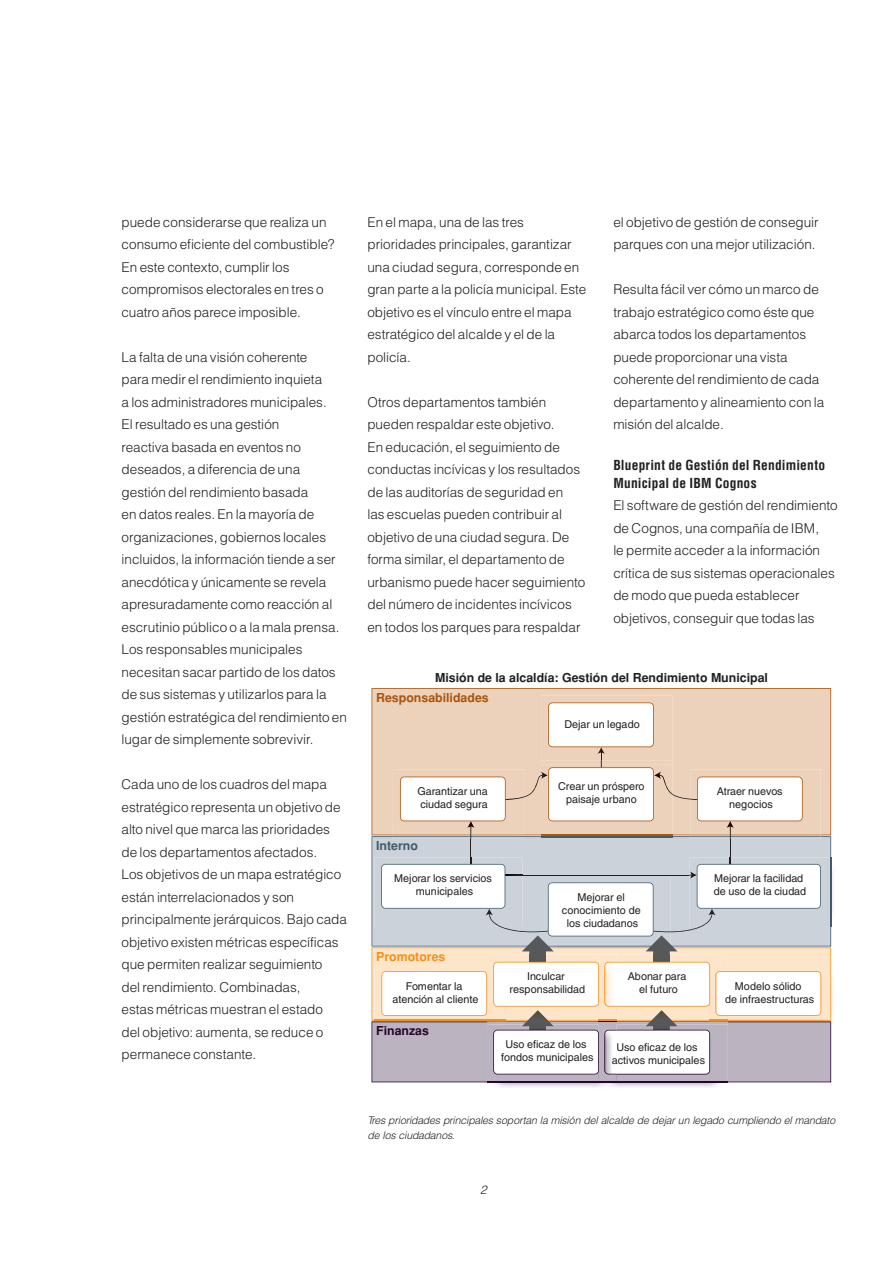
<style>
.page{position:relative;width:893px;height:1263px;background:#fff}
.page>*{position:absolute;margin:0;border:0;box-sizing:border-box;transform-origin:0 0}
.body_text{font:300 13.5px/22.5px "IBM Helvetica One";color:#231f20}
.L1_subhead{font:700 condensed 13.5px/18px "IBM Helvetica One";letter-spacing:.015em;color:#231f20}
.t1{font:700 12.3px "IBM Helvetica One";color:#231f20}
.t2{font:700 12.3px "IBM Helvetica One";color:#ab540e}
.t3{font:700 12.3px "IBM Helvetica One";color:#f4901d}
.t4{font:700 12.3px "IBM Helvetica One";color:#26062d}
.t5{font:700 12.3px "IBM Helvetica One";color:#435b6d}
.CS_Callout{font:italic 300 12px "IBM Helvetica One";color:#231f20}
.t6{font:10.8px/12.9px "IBM Helvetica One";color:#231f20;text-align:center}
.captions_sources{font:italic 300 10.5px/15px "IBM Helvetica One";letter-spacing:-.015em;color:#231f20}
</style>
<div class="page">
<div style="left:371px;top:688px;width:460px;height:147px;background:#edd2bb"></div>
<div style="left:371px;top:836px;width:460px;height:21px;background:#cbd2d9"></div>
<div style="left:541px;top:695px;width:131px;height:65px;background:#edd2bb"></div>
<img style="left:831px;top:964px;width:2px;height:69px">
<hr style="left:470px;top:826px;width:1px;height:39px;background:#231f20">
<hr style="left:601px;top:752px;width:1px;height:39px;background:#231f20">
<svg style="left:548px;top:702px;width:106px;height:52px"></svg>
<hr style="left:730px;top:826px;width:1px;height:39px;background:#231f20">
<img style="left:803px;top:769px;width:17px;height:70px">
<img style="left:803px;top:836px;width:17px;height:1px">
<img style="left:393px;top:769px;width:7px;height:70px">
<img style="left:831px;top:857px;width:2px;height:70px">
<img style="left:617px;top:1082px;width:111px;height:5px">
<img style="left:487px;top:1082px;width:111px;height:5px">
<img style="left:598px;top:1082px;width:19px;height:4px">
<svg style="left:371px;top:857px;width:460px;height:225px"></svg>
<img style="left:541px;top:765px;width:131px;height:2px">
<img style="left:541px;top:760px;width:131px;height:5px">
<svg style="left:400px;top:767px;width:403px;height:72px"></svg>
<p class="body_text" style="left:122px;top:210px;width:215px">puede considerarse que realiza un consumo eficiente del combustible?<br>En este contexto, cumplir los compromisos electorales en tres o cuatro años parece imposible.</p>
<p class="body_text" style="left:122px;top:345px;width:227px">La falta de una visión coherente<br>para medir el rendimiento inquieta<br>a los administradores municipales.<br>El resultado es una gestión<br>reactiva basada en eventos no deseados, a diferencia de una gestión del rendimiento basada<br>en datos reales. En la mayoría de organizaciones, gobiernos locales incluidos, la información tiende a ser anecdótica y únicamente se revela apresuradamente como reacción al escrutinio público o a la mala prensa.<br>Los responsables municipales necesitan sacar partido de los datos de sus sistemas y utilizarlos para la gestión estratégica del rendimiento en lugar de simplemente sobrevivir.</p>
<p class="body_text" style="left:122px;top:773px;width:227px">Cada uno de los cuadros del mapa estratégico representa un objetivo de alto nivel que marca las prioridades de los departamentos afectados.<br>Los objetivos de un mapa estratégico están interrelacionados y son principalmente jerárquicos. Bajo cada objetivo existen métricas específicas que permiten realizar seguimiento<br>del rendimiento. Combinadas,<br>estas métricas muestran el estado<br>del objetivo: aumenta, se reduce o permanece constante.</p>
<p class="body_text" style="left:367px;top:210px;width:220px">En el mapa, una de las tres prioridades principales, garantizar una ciudad segura, corresponde en gran parte a la policía municipal. Este objetivo es el vínculo entre el mapa estratégico del alcalde y el de la policía.</p>
<p class="body_text" style="left:367px;top:390px;width:219px">Otros departamentos también pueden respaldar este objetivo.<br>En educación, el seguimiento de conductas incívicas y los resultados de las auditorías de seguridad en<br>las escuelas pueden contribuir al objetivo de una ciudad segura. De forma similar, el departamento de urbanismo puede hacer seguimiento del número de incidentes incívicos en todos los parques para respaldar</p>
<p class="body_text" style="left:613px;top:210px;width:207px">el objetivo de gestión de conseguir parques con una mejor utilización.</p>
<p class="body_text" style="left:613px;top:278px;width:213px">Resulta fácil ver cómo un marco de trabajo estratégico como éste que abarca todos los departamentos puede proporcionar una vista coherente del rendimiento de cada departamento y alineamiento con la misión del alcalde.</p>
<p class="L1_subhead" style="left:613px;top:456px;width:213px">Blueprint de Gestión del Rendimiento<br>Municipal de IBM Cognos</p>
<p class="body_text" style="left:613px;top:494px;width:226px">El software de gestión del rendimiento de Cognos, una compañía de IBM,<br>le permite acceder a la información crítica de sus sistemas operacionales de modo que pueda establecer objetivos, conseguir que todas las</p>
<p class="t1" style="left:435px;top:671px;width:334px">Misión de la alcaldía: Gestión del Rendimiento Municipal</p>
<p class="t2" style="left:376px;top:690px;width:114px">Responsabilidades</p>
<p class="t6" style="left:418px;top:785px;width:72px;text-align:left">Garantizar una ciudad segura</p>
<p class="t5" style="left:376px;top:838px;width:43px">Interno</p>
<p class="t6" style="left:565px;top:718px;width:77px">Dejar un legado</p>
<p class="t6" style="left:558px;top:780px;width:88px">Crear un próspero paisaje urbano</p>
<p class="t6" style="left:717px;top:785px;width:67px">Atraer nuevos negocios</p>
<p class="t6" style="left:394px;top:872px;width:99px">Mejorar los servicios municipales</p>
<p class="t6" style="left:714px;top:872px;width:94px;text-align:left">Mejorar la facilidad de uso de la ciudad</p>
<p class="t6" style="left:562px;top:890px;width:81px">Mejorar el conocimiento de los ciudadanos</p>
<p class="t3" style="left:376px;top:949px;width:71px">Promotores</p>
<p class="t6" style="left:510px;top:970px;width:77px">Inculcar responsabilidad</p>
<p class="t6" style="left:628px;top:970px;width:60px">Abonar para el futuro</p>
<p class="t6" style="left:393px;top:979px;width:87px">Fomentar la atención al cliente</p>
<p class="t6" style="left:725px;top:979px;width:91px">Modelo sólido<br>de infraestructuras</p>
<p class="t4" style="left:376px;top:1023px;width:54px">Finanzas</p>
<p class="t6" style="left:501px;top:1038px;width:94px">Uso eficaz de los fondos municipales</p>
<p class="t6" style="left:612px;top:1041px;width:95px">Uso eficaz de los activos municipales</p>
<p class="captions_sources" style="left:367px;top:1112px;width:469px">Tres prioridades principales soportan la misión del alcalde de dejar un legado cumpliendo el mandato de los ciudadanos.</p>
<p class="CS_Callout" style="left:480px;top:1182px;width:8px">2</p>
</div>
